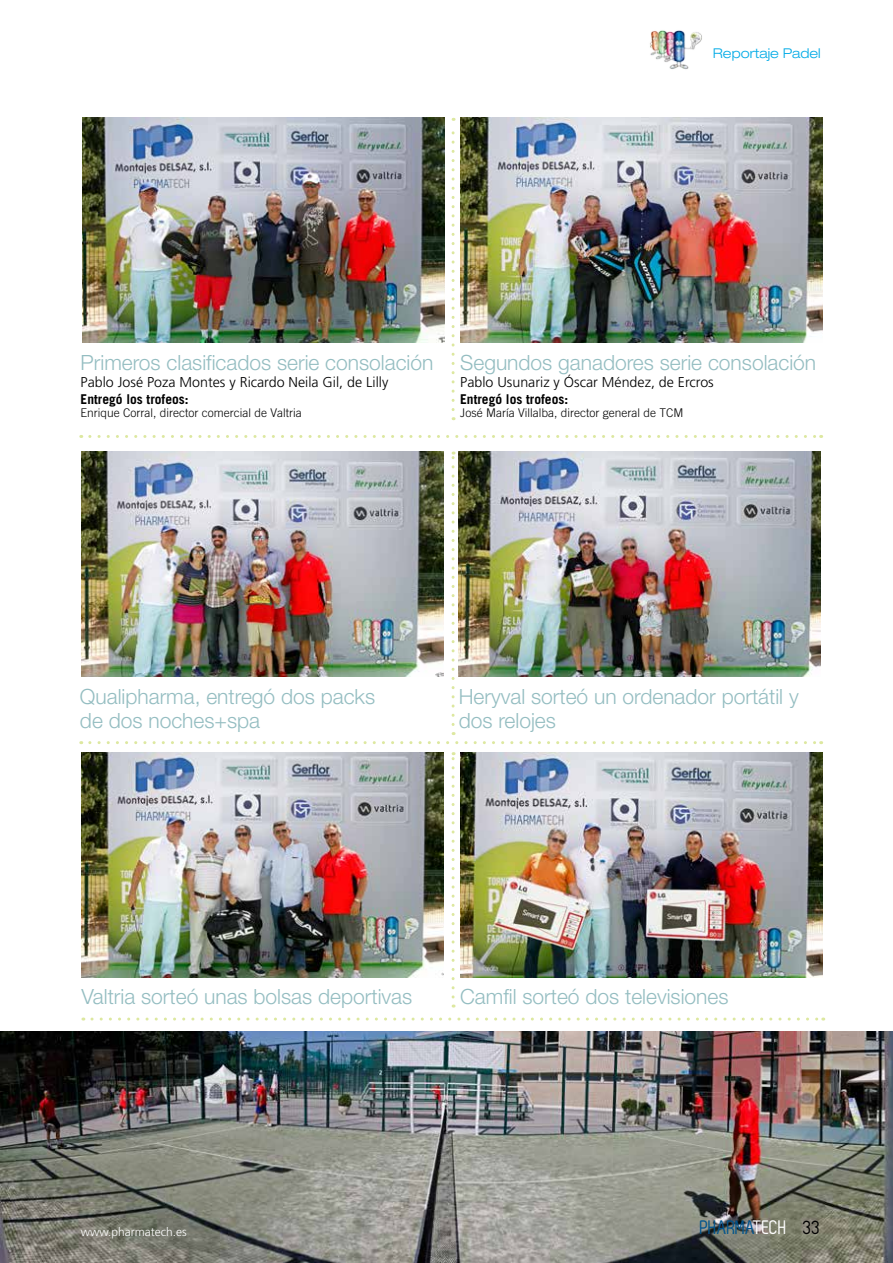
<style>
.page{position:relative;width:893px;height:1263px;background:#fff}
.page>*{position:absolute;margin:0;border:0;box-sizing:border-box;transform-origin:0 0}
.t1{font:300 21px/24px "Helvetica Neue LT Std";color:#94bdc1}
.t2{font:19.5px "Zag";color:#00548e}
.t3{font:300 14.25px "Frutiger";color:#000}
.t4{font:700 13.5px "Trade Gothic";color:#000}
.t5{font:300 expanded 13.5px "Helvetica Neue LT Std";color:#00aae6}
.t6{font:300 12px "Trade Gothic";color:#000}
.t7{font:300 12px "Frutiger";color:#fff}
.s1{color:#fff}
.s2{color:#000}
</style>
<div class="page">
<img style="left:650px;top:30px;width:52px;height:39px">
<svg style="left:90px;top:435px;width:732px;height:3px"></svg>
<svg style="left:90px;top:741px;width:732px;height:3px"></svg>
<svg style="left:92px;top:1017px;width:732px;height:3px"></svg>
<svg style="left:452px;top:752px;width:3px;height:245px"></svg>
<svg style="left:452px;top:452px;width:3px;height:272px"></svg>
<svg style="left:452px;top:118px;width:3px;height:292px"></svg>
<img style="left:82px;top:118px;width:362px;height:225px">
<img style="left:460px;top:118px;width:362px;height:225px">
<img style="left:460px;top:752px;width:362px;height:225px">
<img style="left:82px;top:452px;width:362px;height:225px">
<img style="left:459px;top:452px;width:362px;height:225px">
<img style="left:82px;top:752px;width:362px;height:225px">
<img style="left:0;top:1031px;width:893px;height:232px">
<p class="t5" style="left:713px;top:45px;width:109px">Reportaje Padel</p>
<p class="t1" style="left:81px;top:350px;width:354px">Primeros clasificados serie consolación</p>
<p class="t3" style="left:81px;top:374px;width:309px">Pablo José Poza Montes y Ricardo Neila Gil, de Lilly</p>
<p class="t4" style="left:81px;top:390px;width:110px">Entregó los trofeos:</p>
<p class="t6" style="left:81px;top:406px;width:223px">Enrique Corral, director comercial de Valtria</p>
<p class="t1" style="left:460px;top:350px;width:357px">Segundos ganadores serie consolación</p>
<p class="t3" style="left:460px;top:374px;width:255px">Pablo Usunariz y Óscar Méndez, de Ercros</p>
<p class="t4" style="left:460px;top:390px;width:109px">Entregó los trofeos:</p>
<p class="t6" style="left:460px;top:406px;width:225px">José María Villalba, director general de TCM</p>
<p class="t1" style="left:80px;top:684px;width:297px">Qualipharma, entregó dos packs de dos noches+spa</p>
<p class="t1" style="left:459px;top:684px;width:342px">Heryval sorteó un ordenador portátil y dos relojes</p>
<p class="t1" style="left:82px;top:984px;width:332px">Valtria sorteó unas bolsas deportivas</p>
<p class="t1" style="left:460px;top:984px;width:270px">Camfil sorteó dos televisiones</p>
<p class="t7" style="left:81px;top:1225px;width:108px">www.pharmatech.es</p>
<p class="t2" style="left:700px;top:1217px;width:122px">PHARMA<span class="s1">TECH</span> <span class="s2">33</span></p>
</div>
